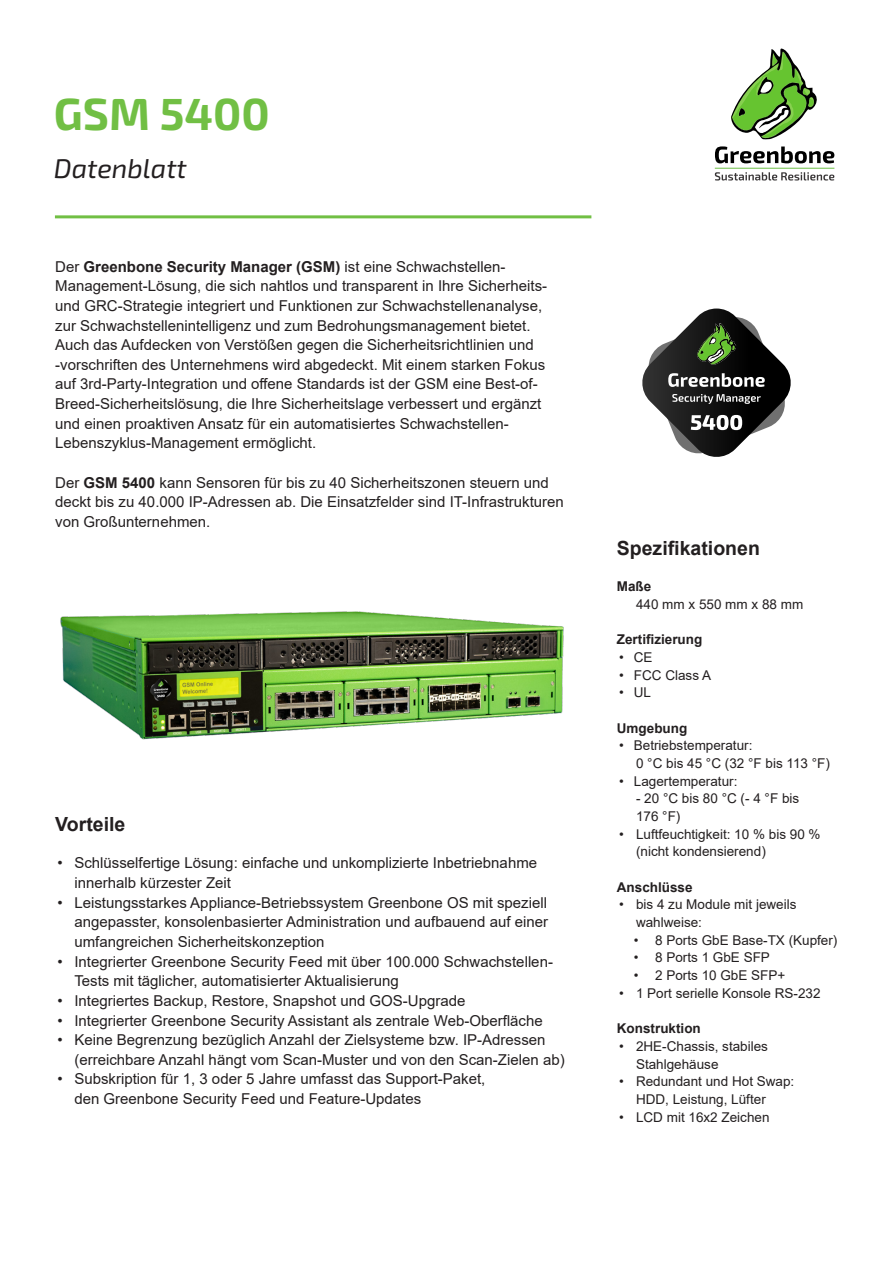
<style>
.page{position:relative;width:893px;height:1263px;background:#fff}
.page>*{position:absolute;margin:0;border:0;box-sizing:border-box;transform-origin:0 0}
.t1{font:700 45px "Greenbone";color:#71bf44}
.t2{font:italic 27px "Greenbone";color:#231f20}
.t3{font:700 19.5px "Arial";color:#231f20}
.t4{font:15px/19.6px "Arial";color:#231f20}
.t5{font:13.5px/17.7px "Arial";color:#231f20}
.t6{font:700 13.5px "Arial";color:#231f20}
.s1{font-weight:700}
</style>
<div class="page">
<svg style="left:642px;top:308px;width:149px;height:149px"></svg>
<img style="left:60px;top:611px;width:504px;height:129px">
<svg style="left:731px;top:48px;width:86px;height:92px"></svg>
<svg style="left:715px;top:172px;width:119px;height:9px"></svg>
<svg style="left:715px;top:146px;width:119px;height:17px"></svg>
<hr style="left:715px;top:168px;width:119px;height:1px;background:#6dbe45">
<hr style="left:55px;top:215px;width:536px;height:3px;background:#71bf44">
<p class="t1" style="left:54px;top:84px;width:217px">GSM 5400</p>
<p class="t2" style="left:54px;top:151px;width:134px">Datenblatt</p>
<p class="t4" style="left:55px;top:256px;width:493px">Der <span class="s1">Greenbone Security Manager (GSM)</span> ist eine Schwachstellen-Management-Lösung, die sich nahtlos und transparent in Ihre Sicherheits&shy;und GRC-Strategie integriert und Funktionen zur Schwachstellenanalyse, zur Schwachstellenintelligenz und zum Bedrohungsmanagement bietet.<br>Auch das Aufdecken von Verstößen gegen die Sicherheitsrichtlinien und -vorschriften des Unternehmens wird abgedeckt. Mit einem starken Fokus auf 3rd-Party-Integration und offene Standards ist der GSM eine Best-of-Breed-Sicherheitslösung, die Ihre Sicherheitslage verbessert und ergänzt und einen proaktiven Ansatz für ein automatisiertes Schwachstellen-Lebenszyklus-Management ermöglicht.</p>
<p class="t4" style="left:55px;top:472px;width:510px">Der <span class="s1">GSM 5400</span> kann Sensoren für bis zu 40 Sicherheitszonen steuern und deckt bis zu 40.000 IP-Adressen ab. Die Einsatzfelder sind IT-Infrastrukturen von Großunternehmen.</p>
<p class="t3" style="left:55px;top:811px;width:72px">Vorteile</p>
<p class="t4" style="left:74px;top:853px;width:464px;text-indent:-17px">• Schlüsselfertige Lösung: einfache und unkomplizierte Inbetriebnahme innerhalb kürzester Zeit</p>
<p class="t4" style="left:74px;top:892px;width:475px;text-align:justify;text-indent:-17px">• Leistungsstarkes Appliance-Betriebssystem Greenbone OS mit speziell angepasster, konsolenbasierter Administration und aufbauend auf einer umfangreichen Sicherheitskonzeption</p>
<p class="t4" style="left:74px;top:951px;width:480px;text-indent:-17px">• Integrierter Greenbone Security Feed mit über 100.000 Schwachstellen-<br>Tests mit täglicher, automatisierter Aktualisierung</p>
<p class="t4" style="left:57px;top:991px;width:410px">• Integriertes Backup, Restore, Snapshot und GOS-Upgrade</p>
<p class="t4" style="left:57px;top:1010px;width:487px">• Integrierter Greenbone Security Assistant als zentrale Web-Oberfläche</p>
<p class="t4" style="left:74px;top:1030px;width:492px;text-indent:-17px">• Keine Begrenzung bezüglich Anzahl der Zielsysteme bzw. IP-Adressen (erreichbare Anzahl hängt vom Scan-Muster und von den Scan-Zielen ab)</p>
<p class="t4" style="left:74px;top:1069px;width:413px;text-indent:-17px">• Subskription für 1, 3 oder 5 Jahre umfasst das Support-Paket, den Greenbone Security Feed und Feature-Updates</p>
<p class="t3" style="left:617px;top:535px;width:145px">Spezifikationen</p>
<p class="t6" style="left:617px;top:577px;width:36px">Maße</p>
<p class="t5" style="left:636px;top:595px;width:169px">440 mm x 550 mm x 88 mm</p>
<p class="t6" style="left:617px;top:630px;width:87px">Zertifizierung</p>
<p class="t5" style="left:619px;top:648px;width:35px">• CE</p>
<p class="t5" style="left:619px;top:666px;width:94px">• FCC Class A</p>
<p class="t5" style="left:619px;top:684px;width:34px">• UL</p>
<p class="t6" style="left:617px;top:718px;width:72px">Umgebung</p>
<p class="t5" style="left:619px;top:737px;width:135px">• Betriebstemperatur:</p>
<p class="t5" style="left:636px;top:754px;width:195px">0 °C bis 45 °C (32 °F bis 113 °F)</p>
<p class="t5" style="left:619px;top:772px;width:120px">• Lagertemperatur:</p>
<p class="t5" style="left:636px;top:790px;width:165px">- 20 °C bis 80 °C (- 4 °F bis</p>
<p class="t5" style="left:636px;top:807px;width:46px">176 °F)</p>
<p class="t5" style="left:636px;top:825px;width:186px;text-indent:-17px">• Luftfeuchtigkeit: 10 % bis 90 % (nicht kondensierend)</p>
<p class="t6" style="left:617px;top:877px;width:77px">Anschlüsse</p>
<p class="t5" style="left:636px;top:896px;width:162px;text-indent:-17px">• bis 4 zu Module mit jeweils wahlweise:</p>
<p class="t5" style="left:634px;top:931px;width:205px">• 8 Ports GbE Base-TX (Kupfer)</p>
<p class="t5" style="left:634px;top:949px;width:138px">• 8 Ports 1 GbE SFP</p>
<p class="t5" style="left:634px;top:966px;width:153px">• 2 Ports 10 GbE SFP+</p>
<p class="t5" style="left:619px;top:984px;width:203px">• 1 Port serielle Konsole RS-232</p>
<p class="t6" style="left:617px;top:1019px;width:85px">Konstruktion</p>
<p class="t5" style="left:636px;top:1037px;width:134px;text-indent:-17px">• 2HE-Chassis, stabiles<br>Stahlgehäuse</p>
<p class="t5" style="left:636px;top:1072px;width:160px;text-indent:-17px">• Redundant und Hot Swap:<br>HDD, Leistung, Lüfter</p>
<p class="t5" style="left:619px;top:1108px;width:152px">• LCD mit 16x2 Zeichen</p>
</div>
